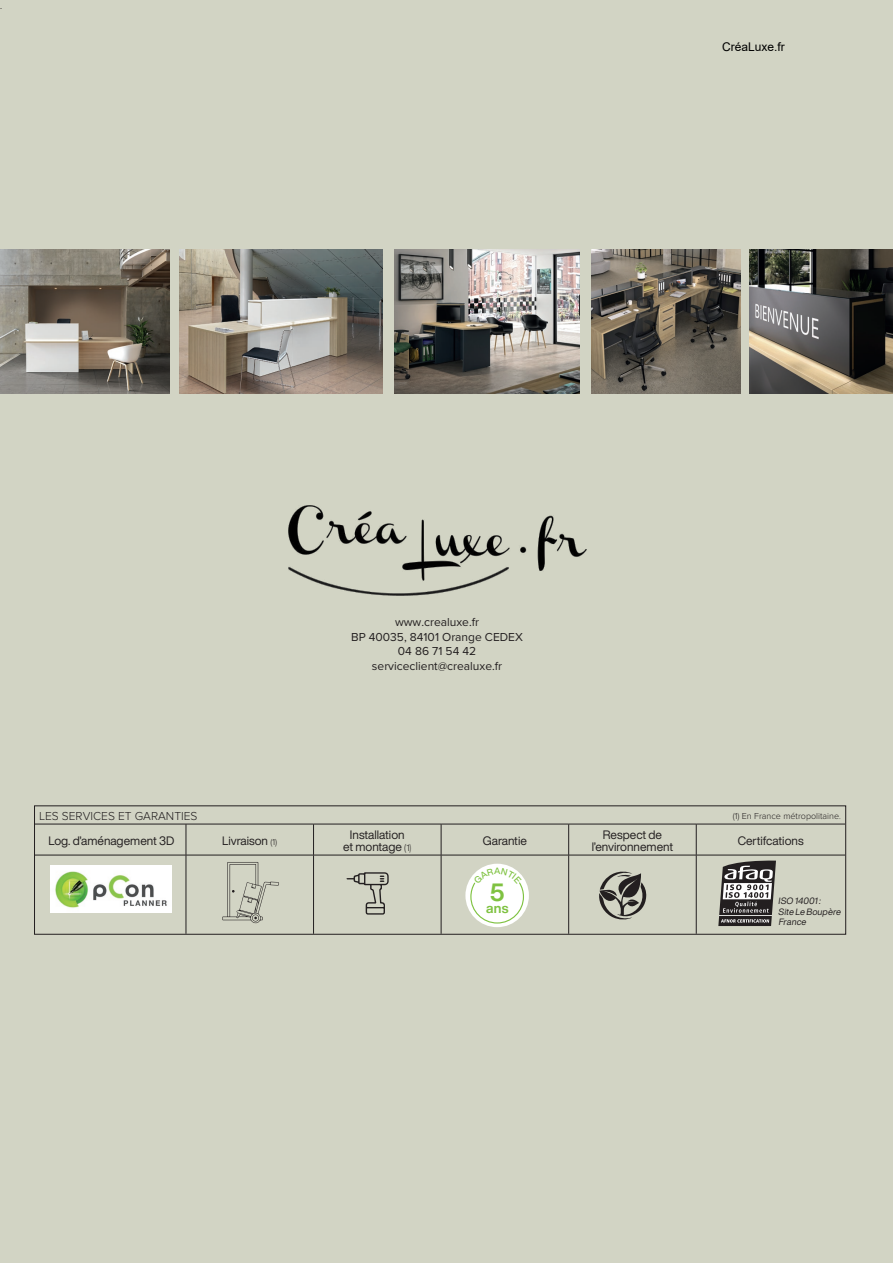
<style>
.page{position:relative;width:893px;height:1263px;background:#d2d4c4}
.page>*{position:absolute;margin:0;border:0;box-sizing:border-box;transform-origin:0 0}
.t1{font:700 24.6px "Helvetica Now Display";color:#7fc241}
.t2{font:700 13.65px "Helvetica Now Display";color:#7fc241}
.t3{font:12px/12px "Helvetica Now Display";color:#231f20;text-align:center}
.t4{font:12px/14.4px "Proxima Nova";color:#231f20;text-align:center}
.t5{font:300 12px "Proxima Nova";color:#231f20}
.t6{font:12px "Arial";color:#000}
.t7{font:italic 300 10.5px "Helvetica Now Display";color:#231f20}
.t8{font:italic 9px/10.5px "Helvetica Now Display";color:#231f20}
.t9{font:300 9px "Proxima Nova";color:#231f20}
.t10{font:500 9px "Helvetica Now Display";color:#7fc241}
.s1{font-family:"Proxima Nova";font-weight:300;font-size:9px}
.s2{font-weight:300;font-size:9px}
</style>
<div class="page">
<hr style="left:186px;top:824px;width:1px;height:31px;background:#231f20">
<hr style="left:313px;top:824px;width:1px;height:31px;background:#231f20">
<hr style="left:441px;top:824px;width:1px;height:31px;background:#231f20">
<hr style="left:568px;top:824px;width:1px;height:31px;background:#231f20">
<hr style="left:696px;top:824px;width:1px;height:31px;background:#231f20">
<hr style="left:35px;top:855px;width:151px;height:1px;background:#231f20">
<hr style="left:186px;top:855px;width:128px;height:1px;background:#231f20">
<hr style="left:186px;top:855px;width:1px;height:79px;background:#231f20">
<hr style="left:314px;top:855px;width:127px;height:1px;background:#231f20">
<hr style="left:313px;top:855px;width:1px;height:79px;background:#231f20">
<hr style="left:441px;top:855px;width:128px;height:1px;background:#231f20">
<hr style="left:441px;top:855px;width:1px;height:79px;background:#231f20">
<hr style="left:569px;top:855px;width:127px;height:1px;background:#231f20">
<hr style="left:568px;top:855px;width:1px;height:79px;background:#231f20">
<hr style="left:696px;top:855px;width:149px;height:1px;background:#231f20">
<hr style="left:696px;top:855px;width:1px;height:79px;background:#231f20">
<hr style="left:35px;top:824px;width:151px;height:1px;background:#231f20">
<hr style="left:186px;top:824px;width:128px;height:1px;background:#231f20">
<hr style="left:314px;top:824px;width:127px;height:1px;background:#231f20">
<hr style="left:441px;top:824px;width:128px;height:1px;background:#231f20">
<hr style="left:569px;top:824px;width:127px;height:1px;background:#231f20">
<hr style="left:696px;top:824px;width:149px;height:1px;background:#231f20">
<svg style="left:222px;top:862px;width:57px;height:61px"></svg>
<svg style="left:346px;top:872px;width:43px;height:42px"></svg>
<svg style="left:599px;top:872px;width:47px;height:47px"></svg>
<div style="left:465px;top:864px;width:64px;height:63px;background:#fff;border-radius:50%"></div>
<svg style="left:718px;top:860px;width:58px;height:66px;background:#757372"></svg>
<img style="left:50px;top:866px;width:122px;height:46px">
<img style="left:0;top:250px;width:169px;height:143px">
<img style="left:749px;top:250px;width:144px;height:143px">
<img style="left:592px;top:250px;width:148px;height:143px">
<img style="left:395px;top:250px;width:185px;height:143px">
<img style="left:179px;top:250px;width:204px;height:143px">
<img style="left:288px;top:505px;width:299px;height:91px">
<svg style="left:470px;top:868px;width:55px;height:56px"></svg>
<p class="t7" style="left:0;top:-2px;width:7px">.</p>
<p class="t6" style="left:722px;top:39px;width:64px">CréaLuxe.fr</p>
<p class="t4" style="left:351px;top:615px;width:173px">www.crealuxe.fr<br>BP 40035, 84101 Orange CEDEX<br>04 86 71 54 42 serviceclient@crealuxe.fr</p>
<p class="t5" style="left:39px;top:809px;width:160px">LES SERVICES ET GARANTIES</p>
<p class="t9" style="left:733px;top:810px;width:110px">(1) En France métropolitaine.</p>
<p class="t3" style="left:48px;top:834px;width:127px">Log. d’aménagement 3D</p>
<p class="t3" style="left:222px;top:834px;width:56px">Livraison <span class="s1">(1)</span></p>
<p class="t3" style="left:343px;top:828px;width:70px">Installation<br>et montage <span class="s2">(1)</span></p>
<p class="t3" style="left:483px;top:834px;width:46px">Garantie</p>
<p class="t3" style="left:592px;top:828px;width:83px">Respect de l’environnement</p>
<p class="t3" style="left:738px;top:834px;width:67px">Certifcations</p>
<p class="t10" style="left:494px;top:864px;width:8px">A</p>
<h1 class="t1" style="left:490px;top:875px;width:16px">5</h1>
<p class="t2" style="left:486px;top:898px;width:24px">ans</p>
<p class="t8" style="left:778px;top:896px;width:66px">ISO 14001:<br>Site Le Boupère<br>France</p>
</div>
